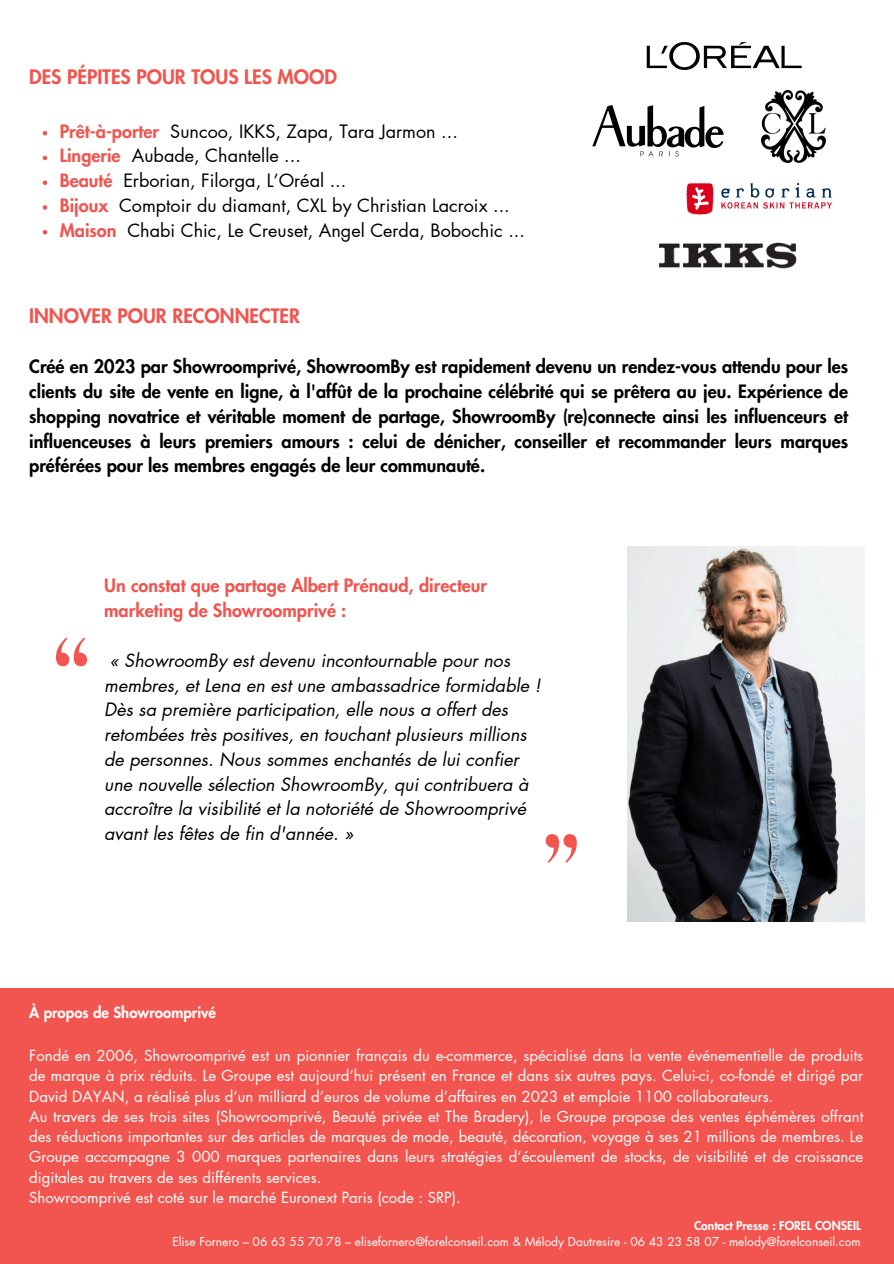
<style>
.page{position:relative;width:894px;height:1264px;background:#fff}
.page>*{position:absolute;margin:0;border:0;box-sizing:border-box;transform-origin:0 0}
.t1{font:120px "Angelica";color:#f2554f}
.t2{font:800 19.5px "Futura LT Pro";color:#f2554f}
.t3{font:800 18px/24.8px "Futura LT Pro";color:#000;text-align:justify}
.t4{font:italic 18px/24.8px "Futura LT Pro";color:#000}
.t5{font:18px "Futura LT Pro";color:#000}
.t6{font:800 18px/24.8px "Futura LT Pro";color:#f2554f}
.t7{font:15px/20.2px "Futura LT Pro";color:#fff}
.t8{font:800 15px "Futura LT Pro";color:#fff}
.t9{font:12px "Futura LT Pro";color:#fff}
.t10{font:800 12px "Futura LT Pro";color:#fff}
.s1{font-weight:800;color:#f2554f}
</style>
<div class="page">
<div style="left:0;top:987px;width:893px;height:276px;background:#f2554f"></div>
<img style="left:627px;top:546px;width:237px;height:375px">
<img style="left:646px;top:41px;width:155px;height:29px">
<img style="left:686px;top:182px;width:146px;height:33px">
<img style="left:592px;top:105px;width:131px;height:52px">
<img style="left:659px;top:242px;width:138px;height:27px">
<img style="left:761px;top:90px;width:64px;height:72px">
<svg style="left:43px;top:131px;width:4px;height:4px"></svg>
<svg style="left:43px;top:156px;width:4px;height:4px"></svg>
<svg style="left:43px;top:180px;width:4px;height:5px"></svg>
<svg style="left:43px;top:205px;width:4px;height:5px"></svg>
<svg style="left:43px;top:230px;width:4px;height:4px"></svg>
<h3 class="t2" style="left:29px;top:68px;width:309px">DES PÉPITES POUR TOUS LES MOOD</h3>
<p class="t5" style="left:60px;top:123px;width:399px"><span class="s1">Prêt-à-porter</span> Suncoo, IKKS, Zapa, Tara Jarmon ...</p>
<p class="t5" style="left:60px;top:148px;width:242px"><span class="s1">Lingerie</span> Aubade, Chantelle ...</p>
<h4 class="t6" style="left:60px;top:169px;width:54px">Beauté</h4>
<h5 class="t5" style="left:123px;top:172px;width:224px">Erborian, Filorga, L’Oréal ...</h5>
<h5 class="t6" style="left:60px;top:194px;width:50px">Bijoux</h5>
<p class="t5" style="left:119px;top:197px;width:392px">Comptoir du diamant, CXL by Christian Lacroix ...</p>
<p class="t6" style="left:60px;top:218px;width:58px">Maison</p>
<p class="t5" style="left:127px;top:222px;width:399px">Chabi Chic, Le Creuset, Angel Cerda, Bobochic ...</p>
<p class="t2" style="left:29px;top:307px;width:272px">INNOVER POUR RECONNECTER</p>
<p class="t3" style="left:29px;top:355px;width:820px">Créé en 2023 par Showroomprivé, ShowroomBy est rapidement devenu un rendez-vous attendu pour les clients du site de vente en ligne, à l'affût de la prochaine célébrité qui se prêtera au jeu. Expérience de shopping novatrice et véritable moment de partage, ShowroomBy (re)connecte ainsi les influenceurs et influenceuses à leurs premiers amours : celui de dénicher, conseiller et recommander leurs marques préférées pour les membres engagés de leur communauté.</p>
<p class="t1" style="left:54px;top:629px;width:37px">“</p>
<p class="t6" style="left:104px;top:574px;width:384px">Un constat que partage Albert Prénaud, directeur marketing de Showroomprivé :</p>
<p class="t4" style="left:104px;top:648px;width:438px;text-indent:6px">« ShowroomBy est devenu incontournable pour nos membres, et Lena en est une ambassadrice formidable !<br>Dès sa première participation, elle nous a offert des retombées très positives, en touchant plusieurs millions de personnes. Nous sommes enchantés de lui confier une nouvelle sélection ShowroomBy, qui contribuera à accroître la visibilité et la notoriété de Showroomprivé avant les fêtes de fin d'année. »</p>
<h1 class="t1" style="left:579px;top:870px;width:37px;rotate:-180deg">“</h1>
<h1 class="t8" style="left:29px;top:1006px;width:188px">À propos de Showroomprivé</h1>
<h2 class="t7" style="left:29px;top:1046px;width:835px">Fondé en 2006, Showroomprivé est un pionnier français du e-commerce, spécialisé dans la vente événementielle de produits de marque à prix réduits. Le Groupe est aujourd’hui présent en France et dans six autres pays. Celui-ci, co-fondé et dirigé par David DAYAN, a réalisé plus d’un milliard d’euros de volume d’affaires en 2023 et emploie 1100 collaborateurs.<br>Au travers de ses trois sites (Showroomprivé, Beauté privée et The Bradery), le Groupe propose des ventes éphémères offrant des réductions importantes sur des articles de marques de mode, beauté, décoration, voyage à ses 21 millions de membres. Le Groupe accompagne 3 000 marques partenaires dans leurs stratégies d’écoulement de stocks, de visibilité et de croissance digitales au travers de ses différents services.<br>Showroomprivé est coté sur le marché Euronext Paris (code : SRP).</h2>
<p class="t10" style="left:693px;top:1219px;width:168px">Contact Presse : FOREL CONSEIL</p>
<h2 class="t9" style="left:172px;top:1235px;width:689px">Elise Fornero – 06 63 55 70 78 – elisefornero@forelconseil.com &amp; Mélody Dautresire - 06 43 23 58 07 - melody@forelconseil.com</h2>
</div>
